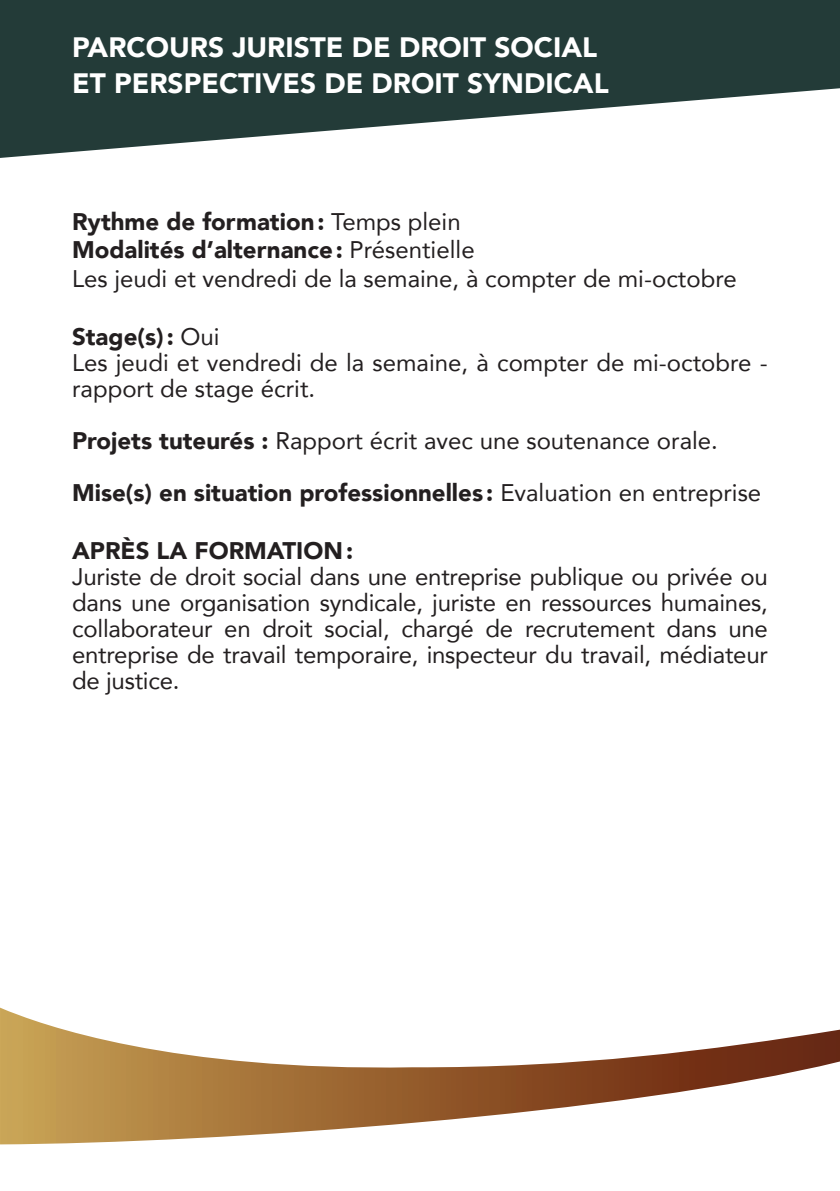
<style>
.page{position:relative;width:840px;height:1191px;background:#fff}
.page>*{position:absolute;margin:0;border:0;box-sizing:border-box;transform-origin:0 0}
.t1{font:900 28px/36px "Avenir";color:#fff}
.t2{font:24px/26px "Avenir";color:#231f20}
.t3{font:900 24px "Avenir";color:#231f20}
.s1{font-weight:900}
</style>
<div class="page">
<svg style="left:0;top:0;width:839px;height:158px;fill:#233b38"></svg>
<svg style="left:0;top:1007px;width:839px;height:137px"></svg>
<p class="t1" style="left:72px;top:29px;width:538px">PARCOURS JURISTE DE DROIT SOCIAL<br>ET PERSPECTIVES DE DROIT SYNDICAL</p>
<p class="t2" style="left:72px;top:206px;width:665px;line-height:28.8px"><span class="s1">Rythme de formation:</span> Temps plein<br><span class="s1">Modalités d’alternance:</span> Présentielle<br>Les jeudi et vendredi de la semaine, à compter de mi-octobre</p>
<p class="t2" style="left:72px;top:323px;width:696px"><span class="s1">Stage(s):</span> Oui<br>Les jeudi et vendredi de la semaine, à compter de mi-octobre - rapport de stage écrit.</p>
<p class="t2" style="left:72px;top:414px;width:690px;line-height:52px"><span class="s1">Projets tuteurés :</span> Rapport écrit avec une soutenance orale.<br><span class="s1">Mise(s) en situation professionnelles :</span> Evaluation en entreprise</p>
<p class="t3" style="left:72px;top:529px;width:282px">APRÈS LA FORMATION:</p>
<p class="t2" style="left:72px;top:562px;width:697px;text-align:justify">Juriste de droit social dans une entreprise publique ou privée ou dans une organisation syndicale, juriste en ressources humaines, collaborateur en droit social, chargé de recrutement dans une entreprise de travail temporaire, inspecteur du travail, médiateur de justice.</p>
</div>
